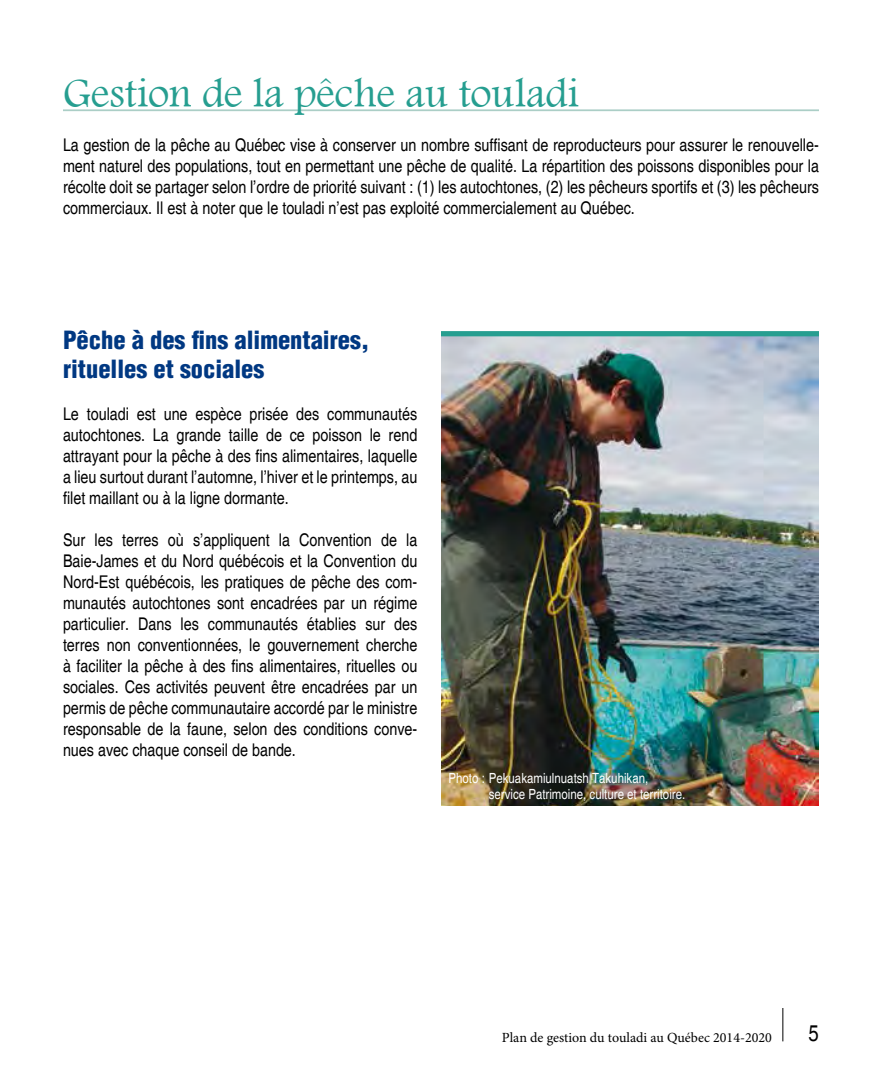
<style>
.page{position:relative;width:882px;height:1071px;background:#fff}
.page>*{position:absolute;margin:0;border:0;box-sizing:border-box;transform-origin:0 0}
.t1{font:42px "Andalus";color:#269e90}
.t2{font:900 condensed 24.5px/29.4px "Helvetica";color:#003882}
.t3{font:condensed 22.75px "Helvetica";color:#000}
.t4{font:condensed 17.5px/21px "Helvetica";color:#000;text-align:justify}
.t5{font:condensed 14px/16.8px "Helvetica";color:#fff}
.t6{font:14px "Minion Pro";color:#000}
</style>
<div class="page">
<hr style="left:782px;top:1008px;width:1px;height:33px;background:#000">
<hr style="left:63px;top:109px;width:756px;height:2px;background:#abcec6">
<img style="left:441px;top:337px;width:378px;height:468px">
<div style="left:441px;top:331px;width:378px;height:5px;background:#269e90"></div>
<h1 class="t1" style="left:63px;top:63px;width:518px">Gestion de la pêche au touladi</h1>
<p class="t4" style="left:63px;top:135px;width:757px">La gestion de la pêche au Québec vise à conserver un nombre suffisant de reproducteurs pour assurer le renouvelle&shy;ment naturel des populations, tout en permettant une pêche de qualité. La répartition des poissons disponibles pour la récolte doit se partager selon l’ordre de priorité suivant : (1) les autochtones, (2) les pêcheurs sportifs et (3) les pêcheurs commerciaux. Il est à noter que le touladi n’est pas exploité commercialement au Québec.</p>
<h2 class="t2" style="left:63px;top:325px;width:308px">Pêche à des fins alimentaires, rituelles et sociales</h2>
<p class="t4" style="left:63px;top:404px;width:356px">Le touladi est une espèce prisée des communautés autochtones. La grande taille de ce poisson le rend attrayant pour la pêche à des fins alimentaires, laquelle a lieu surtout durant l’automne, l’hiver et le printemps, au filet maillant ou à la ligne dormante.</p>
<p class="t4" style="left:63px;top:530px;width:356px">Sur les terres où s’appliquent la Convention de la Baie-James et du Nord québécois et la Convention du Nord-Est québécois, les pratiques de pêche des com&shy;munautés autochtones sont encadrées par un régime particulier. Dans les communautés établies sur des terres non conventionnées, le gouvernement cherche à faciliter la pêche à des fins alimentaires, rituelles ou sociales. Ces activités peuvent être encadrées par un permis de pêche communautaire accordé par le ministre responsable de la faune, selon des conditions conve&shy;nues avec chaque conseil de bande.</p>
<p class="t5" style="left:489px;top:769px;width:198px;text-indent:-40px">Photo : Pekuakamiulnuatsh Takuhikan, service Patrimoine, culture et territoire.</p>
<p class="t6" style="left:502px;top:1029px;width:271px">Plan de gestion du touladi au Québec 2014-2020</p>
<h3 class="t3" style="left:809px;top:1020px;width:12px">5</h3>
</div>
